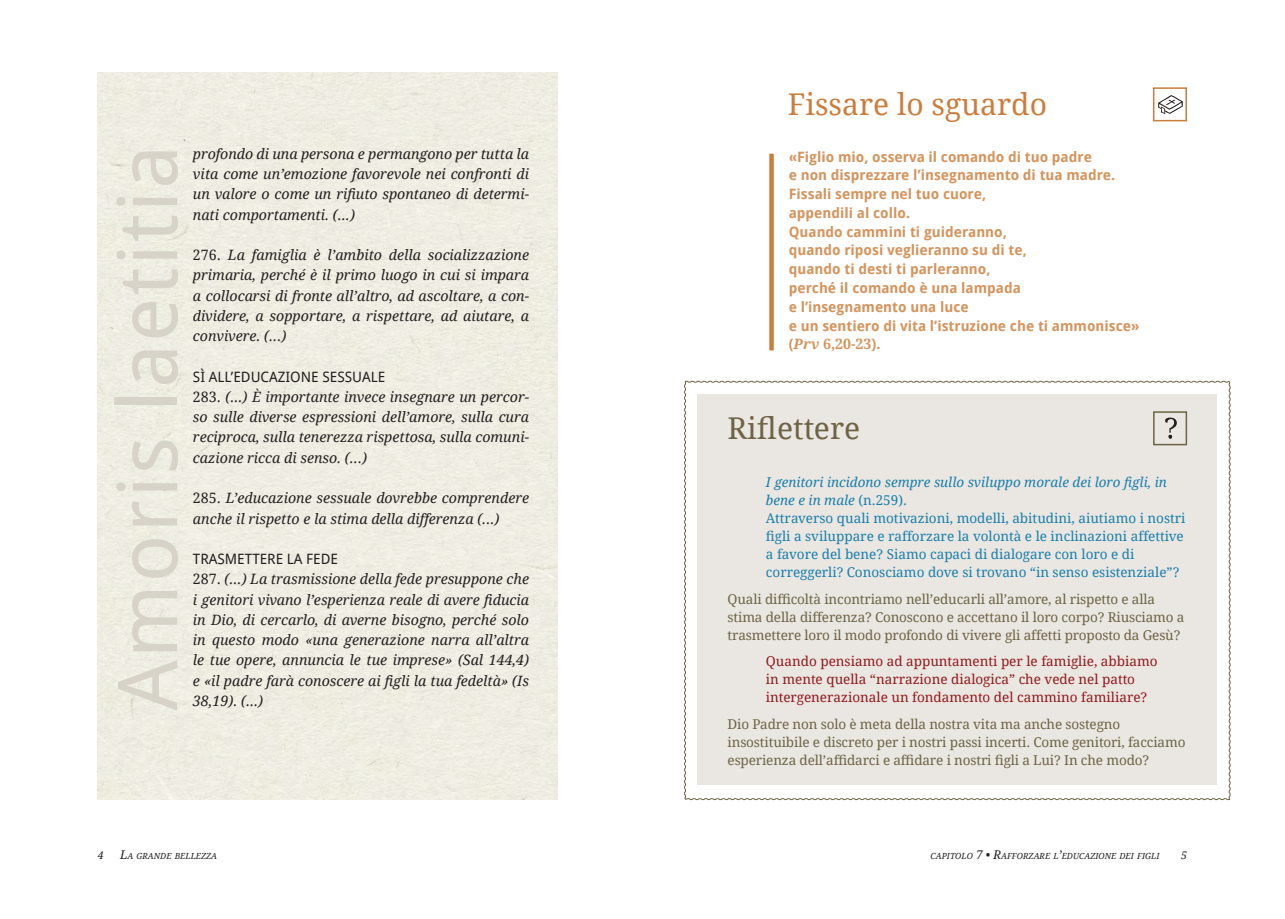
<style>
.page{position:relative;width:1285px;height:919px;background:#fff}
.page>*{position:absolute;margin:0;border:0;box-sizing:border-box;transform-origin:0 0}
.t1{font:82.5px "Droid Sans";letter-spacing:.025em;color:#d8d3c8}
.t2{font:30px "Droid Serif";color:#ca7e3d}
.t3{font:30px "Droid Serif";color:#6e6344}
.t4{font:italic 14.25px/20.2px "Droid Serif";color:#231f20;text-align:justify}
.t5{font:700 14.25px "Droid Sans";color:#d4945d}
.t6{font:14.25px "Droid Sans";color:#231f20}
.t7{font:700 14.25px "Droid Serif";color:#d4945d}
.t8{font:13.5px/18px "Droid Serif";letter-spacing:-.01em;color:#6e6344}
.t9{font:13.5px/18px "Droid Serif";color:#1a7eaa}
.t10{font:13.5px/18px "Droid Serif";color:#92191c}
.t11{font:italic 13.5px/18px "Droid Serif";color:#1a7eaa}
.t12{font:italic 10.5px "Droid Serif";color:#231f20}
.t13{font:italic 8.4px "Droid Serif";color:#231f20}
.s1{font-style:normal}
.s2{font-family:"Droid Sans"}
.s3{font-style:italic}
.s4{font-size:12px}
</style>
<div class="page">
<svg style="left:684px;top:380px;width:546px;height:420px"></svg>
<div style="left:697px;top:394px;width:519px;height:390px;background:#eae7e2"></div>
<svg style="left:769px;top:154px;width:4px;height:196px"></svg>
<svg style="left:1158px;top:95px;width:24px;height:19px"></svg>
<div style="left:1152px;top:87px;width:34px;height:34px;border:2px solid #ca7e3d"></div>
<svg style="left:1165px;top:417px;width:11px;height:22px"></svg>
<div style="left:1152px;top:411px;width:34px;height:34px;border:2px solid #6e6344"></div>
<div style="left:98px;top:72px;width:459px;height:727px;background:#efede3"></div>
<p class="t1" style="left:96px;top:710px;width:567px;rotate:-90deg">Amoris laetitia</p>
<p class="t4" style="left:193px;top:144px;width:337px">profondo di una persona e permangono per tutta la vita come un’emozione favorevole nei confronti di un valore o come un rifiuto spontaneo di determi&shy;nati comportamenti. (...)</p>
<p class="t4" style="left:193px;top:245px;width:337px"><span class="s1">276.</span> La famiglia è l’ambito della socializzazione primaria, perché è il primo luogo in cui si impara a collocarsi di fronte all’altro, ad ascoltare, a con&shy;dividere, a sopportare, a rispettare, ad aiutare, a convivere. (...)</p>
<p class="t6" style="left:193px;top:367px;width:194px">SÌ ALL’EDUCAZIONE SESSUALE</p>
<p class="t4" style="left:193px;top:387px;width:337px"><span class="s1">283.</span> (...) È importante invece insegnare un percor&shy;so sulle diverse espressioni dell’amore, sulla cura reciproca, sulla tenerezza rispettosa, sulla comuni&shy;cazione ricca di senso. (...)</p>
<p class="t4" style="left:193px;top:488px;width:337px"><span class="s1">285.</span> L’educazione sessuale dovrebbe comprendere anche il rispetto e la stima della differenza (...)</p>
<p class="t6" style="left:193px;top:550px;width:147px">TRASMETTERE LA FEDE</p>
<p class="t4" style="left:193px;top:569px;width:337px"><span class="s1">287.</span> (...) La trasmissione della fede presuppone che i genitori vivano l’esperienza reale di avere fiducia in Dio, di cercarlo, di averne bisogno, perché solo in questo modo «una generazione narra all’altra le tue opere, annuncia le tue imprese» (Sal 144,4) e «il padre farà conoscere ai figli la tua fedeltà» (Is</p>
<p class="t4" style="left:193px;top:690px;width:72px">38,19). (...)</p>
<p class="t2" style="left:787px;top:85px;width:261px">Fissare lo sguardo</p>
<p class="t5" style="left:788px;top:147px;width:304px">«Figlio mio, osserva il comando di tuo padre</p>
<p class="t5" style="left:788px;top:166px;width:328px">e non disprezzare l’insegnamento di tua madre.</p>
<p class="t5" style="left:788px;top:185px;width:199px">Fissali sempre nel tuo cuore,</p>
<p class="t5" style="left:788px;top:204px;width:123px">appendili al collo.</p>
<p class="t5" style="left:788px;top:222px;width:219px">Quando cammini ti guideranno,</p>
<p class="t5" style="left:788px;top:241px;width:239px">quando riposi veglieranno su di te,</p>
<p class="t5" style="left:788px;top:260px;width:203px">quando ti desti ti parleranno,</p>
<p class="t5" style="left:788px;top:279px;width:234px">perché il comando è una lampada</p>
<p class="t5" style="left:788px;top:297px;width:181px">e l’insegnamento una luce</p>
<p class="t5" style="left:788px;top:316px;width:352px">e un sentiero di vita l’istruzione che ti ammonisce»</p>
<p class="t7" style="left:788px;top:335px;width:93px"><span class="s2">(</span><span class="s3">Prv</span> 6,20-23<span class="s2">).</span></p>
<p class="t3" style="left:727px;top:409px;width:134px">Riflettere</p>
<p class="t11" style="left:765px;top:473px;width:402px">I genitori incidono sempre sullo sviluppo morale dei loro figli, in bene e in male <span class="s1">(n.259).</span></p>
<p class="t9" style="left:765px;top:509px;width:421px">Attraverso quali motivazioni, modelli, abitudini, aiutiamo i nostri figli a sviluppare e rafforzare la volontà e le inclinazioni affettive a favore del bene? Siamo capaci di dialogare con loro e di correggerli? Conosciamo dove si trovano “in senso esistenziale”?</p>
<p class="t8" style="left:727px;top:589px;width:458px">Quali difficoltà incontriamo nell’educarli all’amore, al rispetto e alla stima della differenza? Conoscono e accettano il loro corpo? Riusciamo a trasmettere loro il modo profondo di vivere gli affetti proposto da Gesù?</p>
<p class="t10" style="left:765px;top:652px;width:393px">Quando pensiamo ad appuntamenti per le famiglie, abbiamo in mente quella “narrazione dialogica” che vede nel patto intergenerazionale un fondamento del cammino familiare?</p>
<p class="t8" style="left:727px;top:714px;width:459px">Dio Padre non solo è meta della nostra vita ma anche sostegno insostituibile e discreto per i nostri passi incerti. Come genitori, facciamo esperienza dell’affidarci e affidare i nostri figli a Lui? In che modo?</p>
<p class="t12" style="left:98px;top:849px;width:7px">4</p>
<p class="t13" style="left:120px;top:851px;width:99px"><span class="s4">L</span>A GRANDE BELL EZZA</p>
<p class="t13" style="left:930px;top:851px;width:230px">CAPITOLO <span class="s4">7 • R</span>AFFORZARE L<span class="s4">’</span>EDUCAZIONE DEI FIGLI</p>
<p class="t12" style="left:1180px;top:849px;width:7px">5</p>
</div>
